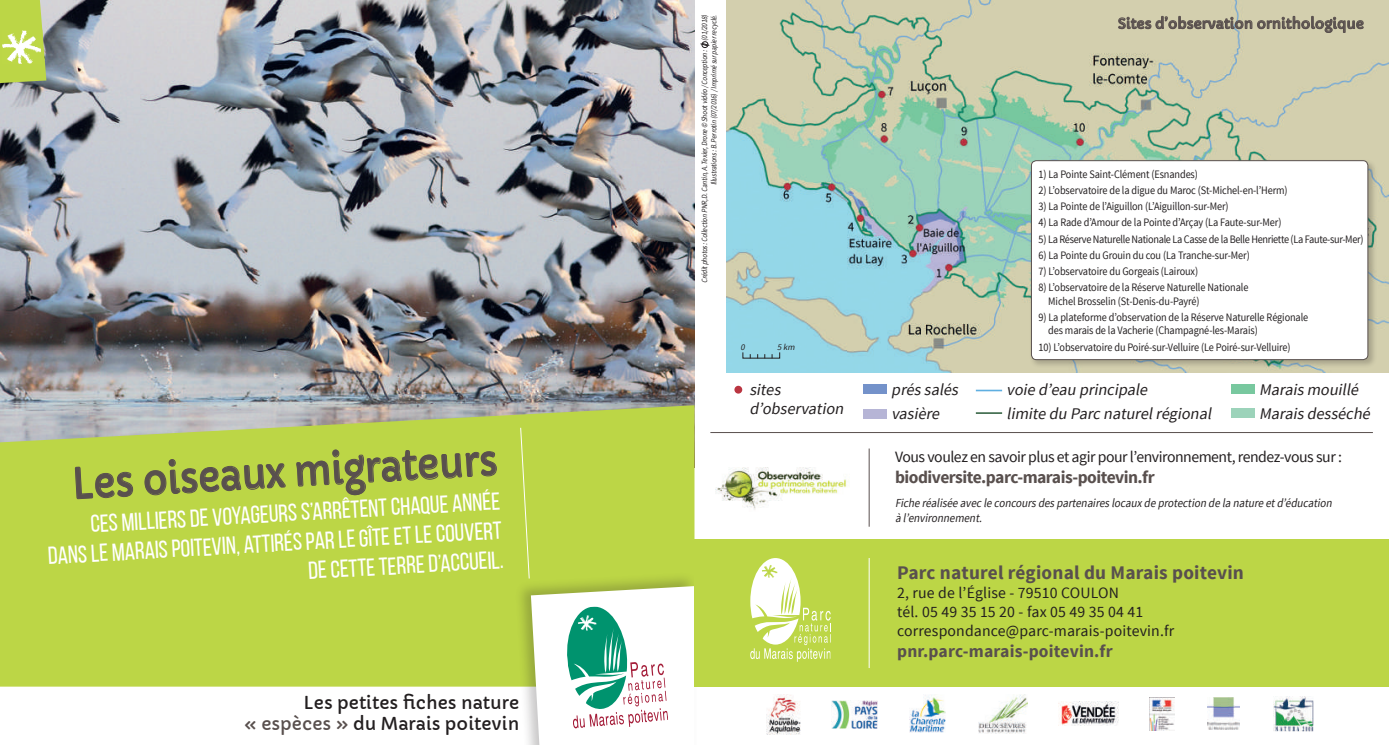
<style>
.page{position:relative;width:1389px;height:745px;background:#fff}
.page>*{position:absolute;margin:0;border:0;box-sizing:border-box;transform-origin:0 0}
.t1{font:42px "Capriola";color:#59504e;scale:.9 1}
.t2{font:24.5px/29.2px "Bebas Neue";color:#fff;text-align:right}
.t3{font:700 19.25px "Source Sans Pro";letter-spacing:.01em;color:#59504e}
.t4{font:17.5px/21px "Capriola";color:#231f20;text-align:right}
.t5{font:700 17.5px "Source Sans Pro";letter-spacing:-.03em;color:#59504e}
.t6{font:700 17.5px "Source Sans Pro";letter-spacing:.01em;color:#59504e}
.t7{font:italic 16.28px/24.2px "Source Sans Pro";color:#231f20}
.t8{font:15.75px/18.9px "Source Sans Pro";color:#231f20}
.t9{font:15.75px "Source Sans Pro";letter-spacing:-.03em;color:#231f20}
.t10{font:14px "Capriola";color:#59504e}
.t11{font:italic 12.25px/14.7px "Source Sans Pro";color:#231f20;scale:.9 1}
.t12{font:11.38px/13.7px "Source Sans Pro";letter-spacing:-.01em;color:#231f20;scale:.9 1}
.t13{font:11.38px "Source Sans Pro";letter-spacing:-.03em;color:#231f20;scale:.9 1}
.t14{font:italic 8.75px "Source Sans Pro";color:#231f20}
.t15{font:italic 7.88px/9.5px "Source Sans Pro";color:#231f20;text-align:right;scale:.86 1}
.s1{color:#59504e}
</style>
<div class="page">
<img style="left:0;top:0;width:694px;height:405px">
<svg style="left:0;top:0;width:46px;height:83px;background:#b9d052"></svg>
<img style="left:1px;top:30px;width:42px;height:34px">
<svg style="left:0;top:405px;width:694px;height:281px;background:#bbd350"></svg>
<svg style="left:74px;top:443px;width:59px;height:56px;background:#b2c946"></svg>
<svg style="left:144px;top:446px;width:142px;height:67px;background:#b3cb46"></svg>
<svg style="left:296px;top:429px;width:201px;height:80px;background:#b4cc46"></svg>
<div style="left:514px;top:571px;width:184px;height:173px;background:#231f20;opacity:.25"></div>
<svg style="left:520px;top:426px;width:10px;height:153px;background:#c2d958"></svg>
<svg style="left:531px;top:585px;width:163px;height:159px"></svg>
<div style="left:694px;top:538px;width:695px;height:148px;background:#bcd646"></div>
<img style="left:726px;top:0;width:663px;height:372px">
<img style="left:716px;top:467px;width:133px;height:43px">
<svg style="left:750px;top:558px;width:81px;height:103px"></svg>
<hr style="left:869px;top:557px;width:1px;height:110px;background:#fff">
<hr style="left:869px;top:448px;width:1px;height:78px;background:#59504e">
<hr style="left:710px;top:432px;width:663px;height:1px;background:#59504e">
<div style="left:734px;top:385px;width:8px;height:8px;background:#ba3541;border-radius:50%"></div>
<hr style="left:976px;top:389px;width:26px;height:2px;background:#5fafe1">
<svg style="left:976px;top:412px;width:26px;height:1px"></svg>
<div style="left:1231px;top:384px;width:23px;height:10px;background:#78c89f"></div>
<div style="left:863px;top:384px;width:24px;height:10px;background:#7492ca"></div>
<div style="left:863px;top:408px;width:24px;height:10px;background:#b6b5d6"></div>
<div style="left:1231px;top:407px;width:23px;height:10px;background:#9cd3ba"></div>
<svg style="left:1118px;top:15px;width:246px;height:18px;background:#b0ab93"></svg>
<div style="left:1029px;top:158px;width:348px;height:210px;background:#231f20;opacity:.25"></div>
<div style="left:1031px;top:160px;width:337px;height:199px;background:#fff;border-radius:5px"></div>
<div style="left:1031px;top:160px;width:337px;height:200px;border:1px solid #59504e;border-radius:5px"></div>
<svg style="left:700px;top:41px;width:10px;height:8px"></svg>
<img style="left:831px;top:700px;width:47px;height:28px">
<img style="left:1207px;top:697px;width:32px;height:31px">
<img style="left:1273px;top:696px;width:41px;height:34px">
<img style="left:1150px;top:697px;width:25px;height:32px">
<img style="left:979px;top:694px;width:48px;height:38px">
<img style="left:910px;top:695px;width:35px;height:37px">
<img style="left:1059px;top:701px;width:60px;height:24px">
<img style="left:767px;top:694px;width:34px;height:40px">
<h1 class="t1" style="left:71px;top:457px;width:475px;rotate:-3deg">Les oiseaux migrateurs</h1>
<h2 class="t2" style="left:46px;top:510px;width:456px;rotate:-3deg">Ces milliers de voyageurs s’arrêtent chaque année dans le Marais poitevin, attirés par le gîte et le couvert de cette terre d’accueil.</h2>
<h3 class="t4" style="left:244px;top:691px;width:277px">Les petites fiches nature<br><span class="s1">« espèces »</span> du Marais poitevin</h3>
<p class="t15" style="left:700px;top:283px;width:315px;rotate:-90deg">Créditphotos :Collection PNR,D.Cantin,A.Texier,Drone© Shootvidéo /Conception : (01/2018)<br>Illustrations:B.Perrotin (07/2016)/Imprimésurpapierrecyclé.</p>
<p class="t10" style="left:1118px;top:15px;width:248px">Sites d’observation ornithologique</p>
<p class="t14" style="left:741px;top:342px;width:8px">0</p>
<p class="t14" style="left:777px;top:342px;width:21px">5 km</p>
<h3 class="t7" style="left:749px;top:379px;width:99px;line-height:19.4px">sites d’observation</h3>
<h3 class="t7" style="left:891px;top:377px;width:72px">prés salés vasière</h3>
<p class="t12" style="left:1038px;top:167px;width:179px">1) La Pointe Saint-Clément (Esnandes)</p>
<p class="t12" style="left:1038px;top:183px;width:278px">2) L’observatoire de la digue du Maroc (St-Michel-en-l’Herm)</p>
<p class="t12" style="left:1038px;top:200px;width:213px">3) La Pointe de l’Aiguillon (L’Aiguillon-sur-Mer)</p>
<p class="t12" style="left:1038px;top:216px;width:272px">4) La Rade d’Amour de la Pointe d’Arçay (La Faute-sur-Mer)</p>
<p class="t13" style="left:1038px;top:231px;width:363px">5) La Réserve Naturelle Nationale La Casse de la Belle Henriette (La Faute-sur-Mer)</p>
<p class="t12" style="left:1038px;top:248px;width:236px">6) La Pointe du Grouin du cou (La Tranche-sur-Mer)</p>
<p class="t12" style="left:1038px;top:264px;width:179px">7) L’observatoire du Gorgeais (Lairoux)</p>
<p class="t12" style="left:1048px;top:280px;width:224px;text-indent:-10px">8) L’observatoire de la Réserve Naturelle Nationale<br>Michel Brosselin (St-Denis-du-Payré)</p>
<p class="t12" style="left:1048px;top:310px;width:290px;text-indent:-10px">9) La plateforme d’observation de la Réserve Naturelle Régionale des marais de la Vacherie (Champagné-les-Marais)</p>
<p class="t12" style="left:1038px;top:340px;width:282px">10) L’observatoire du Poiré-sur-Velluire (Le Poiré-sur-Velluire)</p>
<h3 class="t7" style="left:1007px;top:377px;width:210px">voie d’eau principale<br>limite du Parc naturelrégional</h3>
<h3 class="t7" style="left:1259px;top:377px;width:116px">Marais mouillé<br>Marais desséché</h3>
<h3 class="t9" style="left:895px;top:446px;width:448px">Vous voulez en savoir plus et agir pour l’environnement, rendez-vous sur :</h3>
<h3 class="t5" style="left:895px;top:465px;width:261px">biodiversite.parc-marais-poitevin.fr</h3>
<p class="t11" style="left:895px;top:496px;width:490px">Fiche réalisée avecle concoursdespartenaireslocauxde protection de la nature etd’éducation à l’environnement.</p>
<h3 class="t3" style="left:897px;top:559px;width:348px">Parc naturel régional du Marais poitevin</h3>
<h3 class="t8" style="left:897px;top:583px;width:279px">2, rue de l’Église - 79510 COULON<br>tél. 05 49 35 15 20 - fax 05 49 35 04 41 correspondance@parc-marais-poitevin.fr</h3>
<h3 class="t6" style="left:897px;top:639px;width:217px">pnr.parc-marais-poitevin.fr</h3>
</div>
